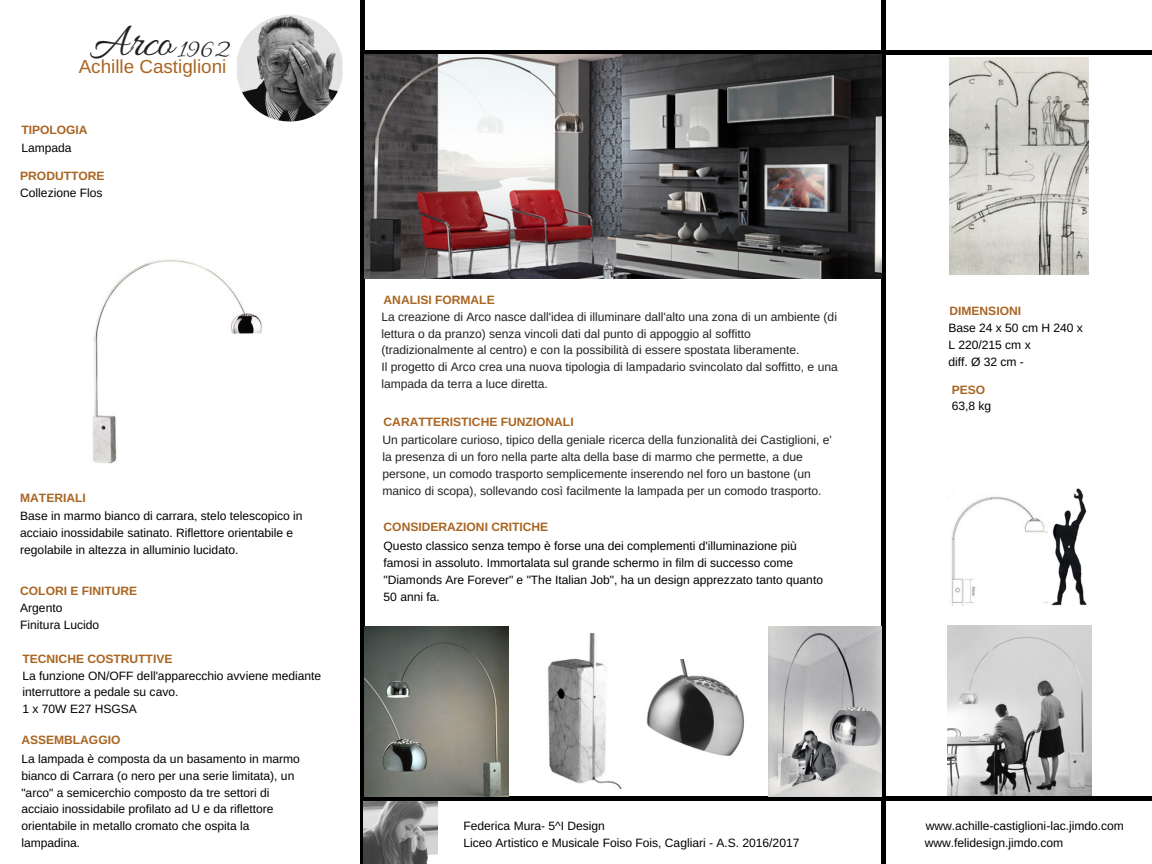
<style>
.page{position:relative;width:1152px;height:864px;background:#fff}
.page>*{position:absolute;margin:0;border:0;box-sizing:border-box;transform-origin:0 0}
.t1{font:48.3px "Allura";color:#222}
.t2{font:27.15px "Allura";color:#222}
.t3{font:18.9px "Arimo";color:#a96421}
.t4{font:12px/16.8px "Arimo";color:#000}
.t5{font:12px/16.8px "Arimo";color:#222}
.t6{font:700 12px "Arimo";color:#a96421}
</style>
<div class="page">
<img style="left:237px;top:15px;width:105px;height:107px">
<img style="left:948px;top:496px;width:99px;height:109px">
<img style="left:1051px;top:488px;width:36px;height:117px">
<hr style="left:360px;top:0;width:4px;height:864px;background:#000">
<img style="left:363px;top:801px;width:75px;height:63px">
<div style="left:881px;top:0;width:5px;height:864px;background:#000"></div>
<hr style="left:362px;top:797px;width:790px;height:4px;background:#000">
<hr style="left:362px;top:51px;width:790px;height:4px;background:#000">
<img style="left:92px;top:259px;width:170px;height:205px">
<img style="left:364px;top:54px;width:518px;height:225px">
<img style="left:949px;top:57px;width:140px;height:217px">
<img style="left:947px;top:626px;width:144px;height:169px">
<img style="left:364px;top:627px;width:144px;height:169px">
<img style="left:547px;top:633px;width:75px;height:156px">
<img style="left:768px;top:627px;width:114px;height:169px">
<img style="left:646px;top:659px;width:98px;height:97px">
<h1 class="t1" style="left:90px;top:16px;width:85px">Arco</h1>
<h3 class="t3" style="left:79px;top:56px;width:149px">Achille Castiglioni</h3>
<h2 class="t2" style="left:178px;top:35px;width:53px">1962</h2>
<p class="t6" style="left:21px;top:123px;width:68px">TIPOLOGIA</p>
<p class="t6" style="left:20px;top:169px;width:86px">PRODUTTORE</p>
<p class="t4" style="left:21px;top:139px;width:52px">Lampada</p>
<p class="t4" style="left:20px;top:184px;width:84px">Collezione Flos</p>
<p class="t6" style="left:20px;top:491px;width:67px">MATERIALI</p>
<p class="t4" style="left:20px;top:507px;width:284px">Base in marmo bianco di carrara, stelo telescopico in acciaio inossidabile satinato. Riflettore orientabile e regolabile in altezza in alluminio lucidato.</p>
<p class="t6" style="left:20px;top:584px;width:119px">COLORI E FINITURE</p>
<p class="t4" style="left:20px;top:599px;width:80px">Argento<br>Finitura Lucido</p>
<p class="t6" style="left:22px;top:652px;width:151px">TECNICHE COSTRUTTIVE</p>
<p class="t4" style="left:22px;top:667px;width:300px">La funzione ON/OFF dell'apparecchio avviene mediante interruttore a pedale su cavo.<br>1 x 70W E27 HSGSA</p>
<p class="t6" style="left:21px;top:733px;width:101px">ASSEMBLAGGIO</p>
<p class="t4" style="left:21px;top:750px;width:280px">La lampada è composta da un basamento in marmo bianco di Carrara (o nero per una serie limitata), un "arco" a semicerchio composto da tre settori di acciaio inossidabile profilato ad U e da riflettore orientabile in metallo cromato che ospita la lampadina.</p>
<p class="t6" style="left:384px;top:293px;width:113px">ANALISI FORMALE</p>
<p class="t5" style="left:381px;top:308px;width:458px">La creazione di Arco nasce dall'idea di illuminare dall'alto una zona di un ambiente (di lettura o da pranzo) senza vincoli dati dal punto di appoggio al soffitto (tradizionalmente al centro) e con la possibilità di essere spostata liberamente.<br>Il progetto di Arco crea una nuova tipologia di lampadario svincolato dal soffitto, e una lampada da terra a luce diretta.</p>
<p class="t6" style="left:384px;top:416px;width:192px">CARATTERISTICHE FUNZIONALI</p>
<p class="t5" style="left:382px;top:432px;width:451px">Un particolare curioso, tipico della geniale ricerca della funzionalità dei Castiglioni, e' la presenza di un foro nella parte alta della base di marmo che permette, a due persone, un comodo trasporto semplicemente inserendo nel foro un bastone (un manico di scopa), sollevando così facilmente la lampada per un comodo trasporto.</p>
<p class="t6" style="left:384px;top:520px;width:166px">CONSIDERAZIONI CRITICHE</p>
<p class="t4" style="left:384px;top:538px;width:441px">Questo classico senza tempo è forse una dei complementi d'illuminazione più famosi in assoluto. Immortalata sul grande schermo in film di successo come "Diamonds Are Forever" e "The Italian Job", ha un design apprezzato tanto quanto 50 anni fa.</p>
<p class="t4" style="left:463px;top:818px;width:337px">Federica Mura- 5^I Design<br>Liceo Artistico e Musicale Foiso Fois, Cagliari - A.S. 2016/2017</p>
<p class="t6" style="left:949px;top:304px;width:73px">DIMENSIONI</p>
<p class="t4" style="left:948px;top:319px;width:136px">Base 24 x 50 cm H 240 x<br>L 220/215 cm x<br>diff. Ø 32 cm -</p>
<p class="t6" style="left:952px;top:383px;width:35px">PESO</p>
<p class="t4" style="left:952px;top:397px;width:41px">63,8 kg</p>
<p class="t4" style="left:926px;top:818px;width:200px">www.achille-castiglioni-lac.jimdo.com</p>
<p class="t4" style="left:925px;top:835px;width:140px">www.felidesign.jimdo.com</p>
</div>
